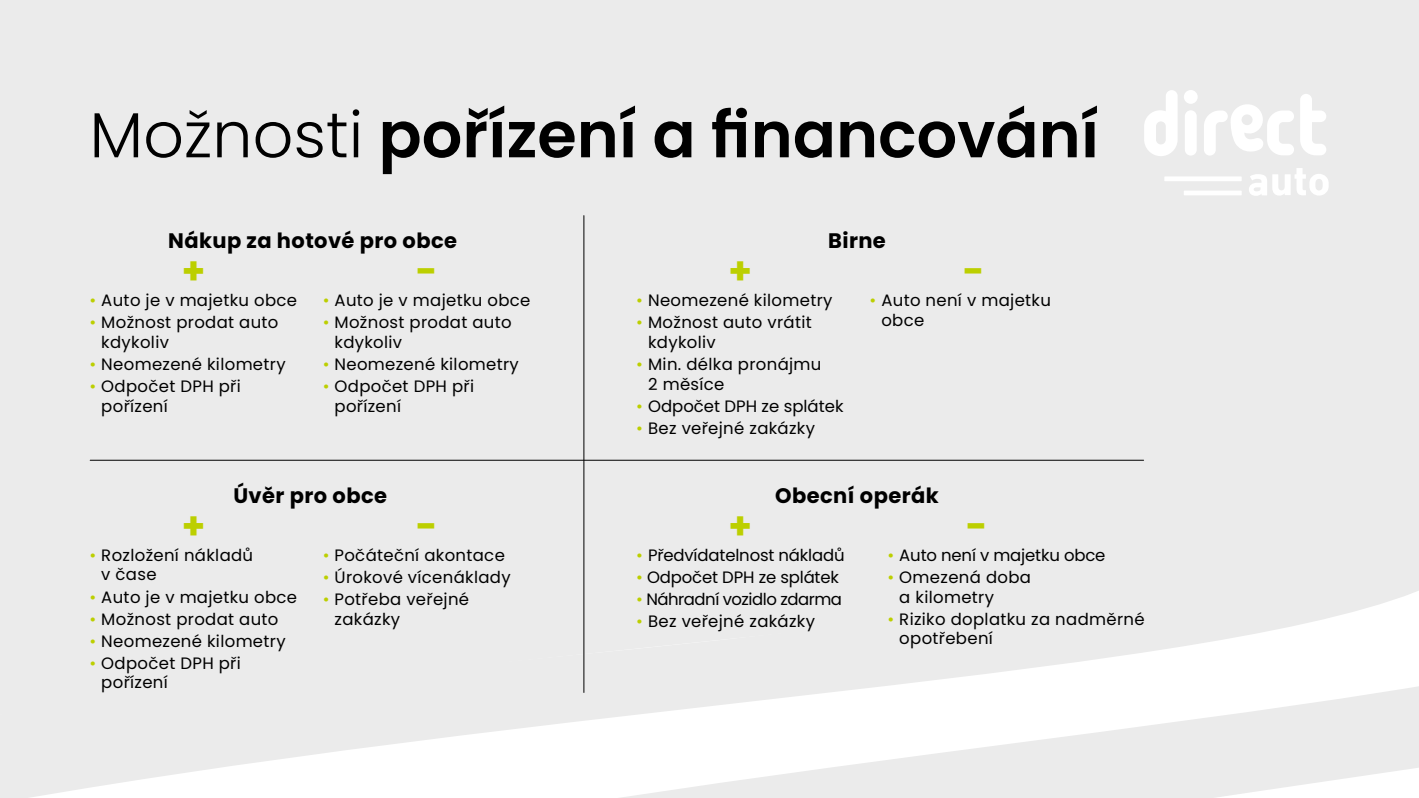
<style>
.page{position:relative;width:1419px;height:798px;background:#fff}
.page>*{position:absolute;margin:0;border:0;box-sizing:border-box;transform-origin:0 0}
.t1{font:600 63.75px "Poppins";color:#000}
.t2{font:700 37.5px "Poppins";color:#bccf00}
.t3{font:700 21px "Poppins";letter-spacing:.02em;color:#000}
.t4{font:16.5px/19.8px "Poppins";letter-spacing:.02em;color:#000}
.t5{font:16.5px "Poppins";letter-spacing:-.01em;color:#000}
.t6{font:16.5px "Poppins";letter-spacing:-.03em;color:#000}
.t7{font:16.5px "Poppins";color:#000}
.s1{font-weight:300}
.s2{color:#bccf00}
</style>
<div class="page">
<svg style="left:0;top:720px;width:1419px;height:78px;fill:#ebebeb"></svg>
<div style="left:0;top:0;width:1419px;height:720px;background:#ebebeb"></div>
<div style="left:1185px;top:110px;width:12px;height:46px;background:#fff;border-radius:6px"></div>
<div style="left:1184px;top:90px;width:14px;height:14px;background:#fff;border-radius:50%"></div>
<svg style="left:1144px;top:90px;width:34px;height:66px"></svg>
<svg style="left:1300px;top:94px;width:26px;height:61px"></svg>
<svg style="left:1204px;top:103px;width:90px;height:53px"></svg>
<div style="left:1164px;top:176px;width:78px;height:5px;background:#fff"></div>
<hr style="left:1184px;top:191px;width:58px;height:4px;background:#fff">
<svg style="left:1249px;top:168px;width:80px;height:29px"></svg>
<hr style="left:90px;top:460px;width:1054px;height:1px;background:#000">
<hr style="left:584px;top:216px;width:1px;height:476px;background:#000">
<h1 class="t1" style="left:89px;top:98px;width:1011px"><span class="s1">Možnosti</span> pořízení a financování</h1>
<p class="t3" style="left:168px;top:229px;width:291px">Nákup za hotové pro obce</p>
<p class="t3" style="left:828px;top:229px;width:59px">Birne</p>
<h2 class="t2" style="left:182px;top:249px;width:25px">+</h2>
<p class="t4" style="left:89px;top:290px;width:209px"><span class="s2">•</span> Auto je v majetku obce</p>
<p class="t4" style="left:101px;top:312px;width:179px;text-indent:-12px"><span class="s2">•</span> Možnost prodat auto kdykoliv</p>
<p class="t4" style="left:89px;top:354px;width:198px"><span class="s2">•</span> Neomezené kilometry</p>
<p class="t4" style="left:101px;top:376px;width:141px;text-indent:-12px"><span class="s2">•</span> Odpočet DPH při pořízení</p>
<h2 class="t2" style="left:416px;top:249px;width:23px">-</h2>
<p class="t4" style="left:323px;top:290px;width:209px"><span class="s2">•</span> Auto je v majetku obce</p>
<p class="t4" style="left:335px;top:312px;width:179px;text-indent:-12px"><span class="s2">•</span> Možnost prodat auto kdykoliv</p>
<p class="t4" style="left:323px;top:354px;width:198px"><span class="s2">•</span> Neomezené kilometry</p>
<p class="t4" style="left:335px;top:376px;width:141px;text-indent:-12px"><span class="s2">•</span> Odpočet DPH při pořízení</p>
<h2 class="t2" style="left:729px;top:249px;width:25px">+</h2>
<p class="t4" style="left:636px;top:290px;width:198px"><span class="s2">•</span> Neomezené kilometry</p>
<p class="t4" style="left:648px;top:312px;width:165px;text-indent:-12px"><span class="s2">•</span> Možnost auto vrátit kdykoliv</p>
<p class="t4" style="left:648px;top:354px;width:175px;text-indent:-12px"><span class="s2">•</span> Min. délka pronájmu<br>2 měsíce</p>
<p class="t7" style="left:636px;top:396px;width:209px"><span class="s2">•</span> Odpočet DPH ze splátek</p>
<p class="t4" style="left:636px;top:418px;width:180px"><span class="s2">•</span> Bez veřejné zakázky</p>
<h2 class="t2" style="left:963px;top:249px;width:23px">-</h2>
<p class="t4" style="left:881px;top:290px;width:171px;text-indent:-12px"><span class="s2">•</span> Auto není v majetku obce</p>
<p class="t3" style="left:233px;top:483px;width:155px">Úvěr pro obce</p>
<p class="t3" style="left:775px;top:483px;width:165px">Obecní operák</p>
<h2 class="t2" style="left:182px;top:504px;width:25px">+</h2>
<p class="t4" style="left:101px;top:545px;width:153px;text-indent:-12px"><span class="s2">•</span> Rozložení nákladů v čase</p>
<p class="t4" style="left:89px;top:587px;width:209px"><span class="s2">•</span> Auto je v majetku obce</p>
<p class="t4" style="left:89px;top:609px;width:191px"><span class="s2">•</span> Možnost prodat auto</p>
<p class="t4" style="left:89px;top:631px;width:198px"><span class="s2">•</span> Neomezené kilometry</p>
<p class="t4" style="left:101px;top:653px;width:141px;text-indent:-12px"><span class="s2">•</span> Odpočet DPH při pořízení</p>
<h2 class="t2" style="left:416px;top:504px;width:23px">-</h2>
<p class="t4" style="left:323px;top:545px;width:184px"><span class="s2">•</span> Počáteční akontace</p>
<p class="t4" style="left:323px;top:567px;width:190px"><span class="s2">•</span> Úrokové vícenáklady</p>
<p class="t4" style="left:335px;top:589px;width:136px;text-indent:-12px"><span class="s2">•</span> Potřeba veřejné zakázky</p>
<h2 class="t2" style="left:729px;top:504px;width:25px">+</h2>
<p class="t5" style="left:636px;top:545px;width:210px"><span class="s2">•</span> Předvídatelnost nákladů</p>
<p class="t5" style="left:636px;top:567px;width:204px"><span class="s2">•</span> Odpočet DPH ze splátek</p>
<p class="t6" style="left:636px;top:589px;width:207px"><span class="s2">•</span> Náhradní vozidlo zdarma</p>
<p class="t4" style="left:636px;top:611px;width:180px"><span class="s2">•</span> Bez veřejné zakázky</p>
<h2 class="t2" style="left:966px;top:504px;width:23px">-</h2>
<p class="t5" style="left:887px;top:545px;width:220px"><span class="s2">•</span> Auto není v majetku obce</p>
<p class="t4" style="left:899px;top:567px;width:133px;text-indent:-12px"><span class="s2">•</span> Omezená doba a kilometry</p>
<p class="t4" style="left:899px;top:609px;width:247px;text-indent:-12px"><span class="s2">•</span> Riziko doplatku za nadměrné opotřebení</p>
</div>
